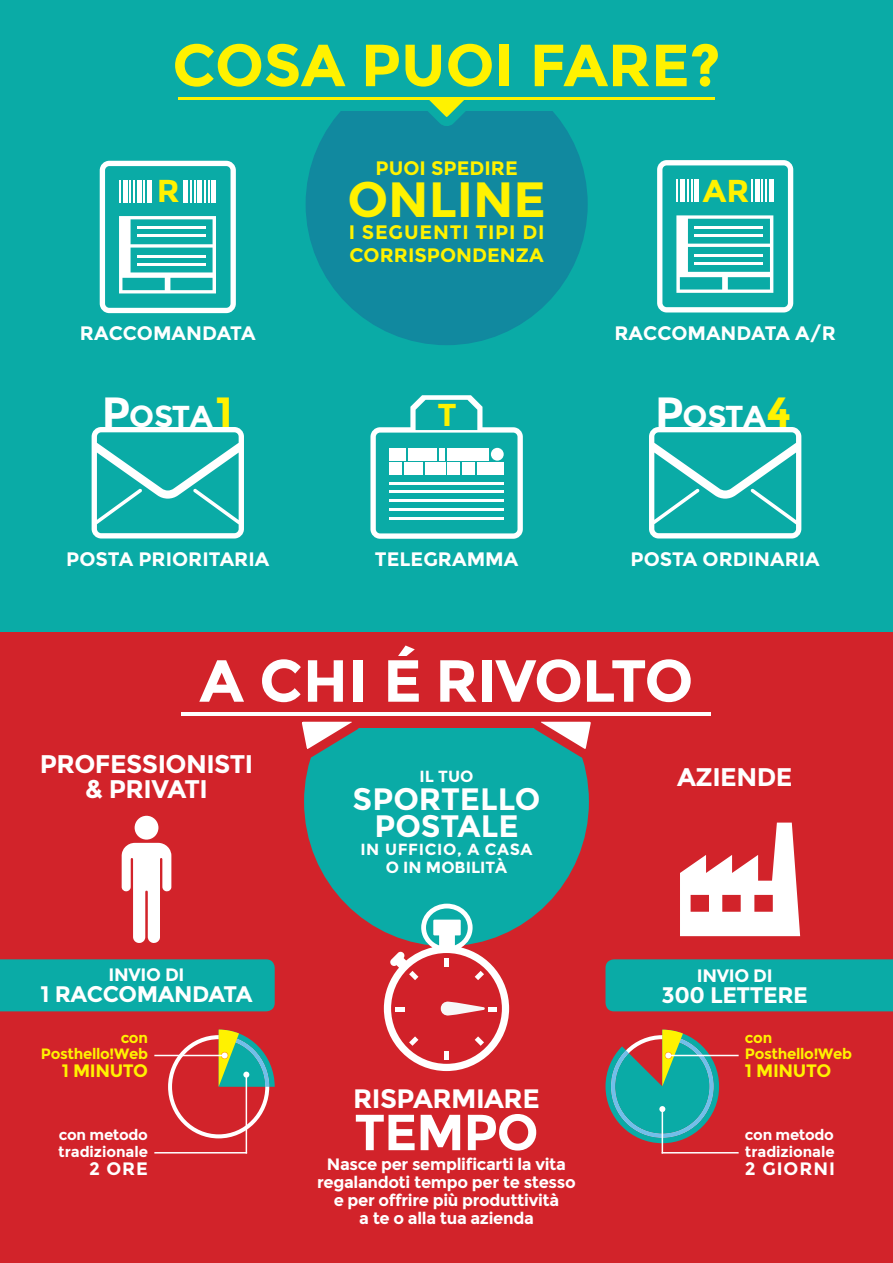
<style>
.page{position:relative;width:893px;height:1263px;background:#fff}
.page>*{position:absolute;margin:0;border:0;box-sizing:border-box;transform-origin:0 0}
.t1{font:700 59.25px "Montserrat";color:#fff200}
.t2{font:700 59.25px "Montserrat";letter-spacing:-.02em;color:#fff}
.t3{font:700 50.55px "Montserrat";letter-spacing:-.02em;color:#fff}
.t4{font:700 49.5px "Montserrat";color:#fff200}
.t5{font:700 31.65px "Montserrat";color:#fff200}
.t6{font:700 31.05px "Montserrat";color:#fff}
.t7{font:700 30.3px "Montserrat";color:#fff}
.t8{font:700 26.7px "Montserrat";letter-spacing:-.02em;color:#fff}
.t9{font:700 25.5px "Montserrat";letter-spacing:-.02em;color:#fff}
.t10{font:700 22.5px "Montserrat";letter-spacing:-.02em;color:#fff}
.t11{font:700 19.5px "Montserrat";color:#fff}
.t12{font:700 19.5px "Montserrat";color:#fff200}
.t13{font:700 19.5px "Montserrat";letter-spacing:.04em;color:#fff200}
.t14{font:700 18px "Montserrat";letter-spacing:-.02em;color:#fff}
.t15{font:700 18px "Montserrat";letter-spacing:-.02em;color:#fff200}
.t16{font:700 16.5px "Montserrat";letter-spacing:-.02em;color:#fff}
.t17{font:700 16.05px "Montserrat";color:#fff}
.t18{font:700 16.05px "Montserrat";letter-spacing:.04em;color:#fff}
.t19{font:700 15px "Montserrat";letter-spacing:-.005em;color:#fff}
.t20{font:700 15px "Montserrat";letter-spacing:-.02em;color:#fff200}
.s1{font-size:42.3px}
.s2{font-size:42.3px;color:#fff200}
</style>
<div class="page">
<div style="left:0;top:631px;width:893px;height:632px;background:#d2232a"></div>
<div style="left:0;top:0;width:893px;height:631px;background:#0aaba6"></div>
<div style="left:304px;top:657px;width:285px;height:289px;background:#0aaba6;border-radius:50%"></div>
<div style="left:306px;top:64px;width:281px;height:280px;background:#11899f;border-radius:50%"></div>
<div style="left:179px;top:41px;width:536px;height:69px;background:#0aaba6"></div>
<div style="left:178px;top:644px;width:537px;height:84px;background:#d2232a"></div>
<div style="left:649px;top:427px;width:152px;height:111px;background:#fff;border-radius:10px"></div>
<svg style="left:654px;top:432px;width:142px;height:101px;background:#29b5b1"></svg>
<div style="left:100px;top:161px;width:136px;height:152px;background:#fff;border-radius:10px"></div>
<div style="left:105px;top:166px;width:126px;height:142px;background:#0aaba6;border-radius:4px"></div>
<svg style="left:119px;top:216px;width:97px;height:77px"></svg>
<hr style="left:119px;top:180px;width:2px;height:22px;background:#fff">
<hr style="left:123px;top:180px;width:4px;height:22px;background:#fff">
<hr style="left:137px;top:180px;width:4px;height:22px;background:#fff">
<div style="left:147px;top:180px;width:5px;height:22px;background:#fff"></div>
<hr style="left:184px;top:180px;width:4px;height:22px;background:#fff">
<hr style="left:198px;top:180px;width:4px;height:22px;background:#fff">
<hr style="left:212px;top:180px;width:4px;height:22px;background:#fff">
<hr style="left:129px;top:180px;width:2px;height:22px;background:#fff">
<hr style="left:133px;top:180px;width:2px;height:22px;background:#fff">
<hr style="left:143px;top:180px;width:2px;height:22px;background:#fff">
<hr style="left:190px;top:180px;width:2px;height:22px;background:#fff">
<hr style="left:194px;top:180px;width:2px;height:22px;background:#fff">
<hr style="left:204px;top:180px;width:2px;height:22px;background:#fff">
<hr style="left:208px;top:180px;width:2px;height:22px;background:#fff">
<div style="left:657px;top:160px;width:136px;height:152px;background:#fff;border-radius:10px"></div>
<div style="left:662px;top:165px;width:126px;height:142px;background:#0aaba6;border-radius:4px"></div>
<svg style="left:676px;top:215px;width:97px;height:78px"></svg>
<hr style="left:676px;top:180px;width:2px;height:22px;background:#fff">
<hr style="left:681px;top:180px;width:4px;height:22px;background:#fff">
<hr style="left:695px;top:180px;width:4px;height:22px;background:#fff">
<hr style="left:755px;top:180px;width:4px;height:22px;background:#fff">
<hr style="left:769px;top:180px;width:4px;height:22px;background:#fff">
<hr style="left:686px;top:180px;width:2px;height:22px;background:#fff">
<hr style="left:691px;top:180px;width:2px;height:22px;background:#fff">
<hr style="left:751px;top:180px;width:2px;height:22px;background:#fff">
<hr style="left:761px;top:180px;width:2px;height:22px;background:#fff">
<hr style="left:765px;top:180px;width:2px;height:22px;background:#fff">
<div style="left:92px;top:427px;width:152px;height:111px;background:#fff;border-radius:10px"></div>
<svg style="left:97px;top:432px;width:142px;height:101px;background:#29b5b1"></svg>
<svg style="left:370px;top:395px;width:153px;height:144px"></svg>
<hr style="left:389px;top:482px;width:115px;height:2px;background:#fff">
<hr style="left:389px;top:491px;width:115px;height:2px;background:#fff">
<hr style="left:389px;top:500px;width:115px;height:2px;background:#fff">
<hr style="left:389px;top:508px;width:115px;height:2px;background:#fff">
<hr style="left:389px;top:517px;width:115px;height:2px;background:#fff">
<div style="left:389px;top:448px;width:17px;height:13px;background:#fff"></div>
<div style="left:389px;top:462px;width:13px;height:13px;background:#fff"></div>
<div style="left:447px;top:462px;width:13px;height:13px;background:#fff"></div>
<div style="left:462px;top:462px;width:13px;height:13px;background:#fff"></div>
<div style="left:477px;top:462px;width:27px;height:13px;background:#fff"></div>
<div style="left:404px;top:462px;width:19px;height:13px;background:#fff"></div>
<div style="left:425px;top:462px;width:20px;height:13px;background:#fff"></div>
<div style="left:439px;top:448px;width:6px;height:13px;background:#fff"></div>
<div style="left:408px;top:448px;width:29px;height:13px;background:#fff"></div>
<div style="left:447px;top:448px;width:42px;height:13px;background:#fff"></div>
<div style="left:491px;top:448px;width:13px;height:13px;background:#fff;border-radius:50%"></div>
<svg style="left:411px;top:100px;width:71px;height:26px"></svg>
<hr style="left:179px;top:97px;width:536px;height:3px;background:#fff200">
<svg style="left:302px;top:721px;width:57px;height:45px"></svg>
<svg style="left:534px;top:721px;width:57px;height:45px"></svg>
<hr style="left:182px;top:712px;width:529px;height:4px;background:#fff">
<svg style="left:122px;top:843px;width:49px;height:100px"></svg>
<div style="left:135px;top:816px;width:23px;height:23px;background:#fff;border-radius:50%"></div>
<svg style="left:680px;top:822px;width:120px;height:114px"></svg>
<svg style="left:384px;top:904px;width:125px;height:167px"></svg>
<hr style="left:246px;top:1074px;width:1px;height:79px;background:#fff">
<hr style="left:662px;top:1109px;width:1px;height:44px;background:#fff">
<hr style="left:154px;top:1152px;width:93px;height:1px;background:#fff">
<hr style="left:662px;top:1152px;width:77px;height:1px;background:#fff">
<hr style="left:154px;top:1055px;width:71px;height:1px;background:#fff">
<svg style="left:168px;top:1029px;width:107px;height:109px"></svg>
<hr style="left:668px;top:1055px;width:71px;height:1px;background:#fff">
<svg style="left:605px;top:1030px;width:114px;height:113px"></svg>
<div style="left:0;top:959px;width:275px;height:52px;background:#0aaba6"></div>
<div style="left:605px;top:959px;width:288px;height:52px;background:#0aaba6"></div>
<p class="t1" style="left:172px;top:30px;width:550px">COSA PUOI FARE?</p>
<p class="t12" style="left:376px;top:156px;width:144px">PUOI SPEDIRE</p>
<p class="t4" style="left:347px;top:170px;width:200px">ONLINE</p>
<p class="t13" style="left:349px;top:221px;width:197px">I SEGUENTI TIPI DI</p>
<p class="t12" style="left:350px;top:243px;width:196px">CORRISPONDENZA</p>
<h3 class="t5" style="left:157px;top:172px;width:25px">R</h3>
<h3 class="t5" style="left:703px;top:172px;width:48px">AR</h3>
<p class="t11" style="left:80px;top:322px;width:177px">RACCOMANDATA</p>
<p class="t11" style="left:614px;top:322px;width:223px">RACCOMANDATA A/R</p>
<h3 class="t7" style="left:102px;top:398px;width:133px"><span class="s1">P</span>OSTA<span class="s2">1</span></h3>
<h3 class="t5" style="left:437px;top:396px;width:21px">T</h3>
<h3 class="t7" style="left:655px;top:398px;width:138px"><span class="s1">P</span>OSTA<span class="s2">4</span></h3>
<p class="t11" style="left:66px;top:548px;width:204px">POSTA PRIORITARIA</p>
<p class="t11" style="left:630px;top:548px;width:191px">POSTA ORDINARIA</p>
<p class="t11" style="left:375px;top:548px;width:145px">TELEGRAMMA</p>
<p class="t2" style="left:200px;top:645px;width:495px">A CHI É RIVOLTO</p>
<p class="t9" style="left:40px;top:749px;width:215px">PROFESSIONISTI</p>
<p class="t9" style="left:85px;top:774px;width:124px">&amp; PRIVATI</p>
<p class="t14" style="left:109px;top:963px;width:77px">INVIO DI</p>
<p class="t10" style="left:41px;top:980px;width:213px">1 RACCOMANDATA</p>
<p class="t20" style="left:121px;top:1028px;width:29px">con</p>
<p class="t20" style="left:41px;top:1045px;width:109px">Posthello!Web</p>
<p class="t15" style="left:62px;top:1060px;width:88px">1 MINUTO</p>
<p class="t19" style="left:59px;top:1126px;width:91px">con metodo</p>
<p class="t19" style="left:58px;top:1142px;width:91px">tradizionale</p>
<p class="t14" style="left:89px;top:1157px;width:60px">2 ORE</p>
<p class="t17" style="left:420px;top:767px;width:55px">IL TUO</p>
<p class="t6" style="left:353px;top:780px;width:189px">SPORTELLO</p>
<p class="t6" style="left:374px;top:807px;width:146px">POSTALE</p>
<p class="t18" style="left:360px;top:839px;width:174px">IN UFFICIO, A CASA</p>
<p class="t17" style="left:386px;top:857px;width:123px">O IN MOBILITÀ</p>
<p class="t8" style="left:353px;top:1083px;width:188px">RISPARMIARE</p>
<p class="t3" style="left:354px;top:1102px;width:186px">TEMPO</p>
<p class="t16" style="left:327px;top:1154px;width:240px">Nasce per semplificarti la vita</p>
<p class="t16" style="left:317px;top:1172px;width:260px">regalandoti tempo per te stesso</p>
<p class="t16" style="left:334px;top:1190px;width:227px">e per offrire più produttività</p>
<p class="t16" style="left:359px;top:1208px;width:176px">a te o alla tua azienda</p>
<p class="t9" style="left:677px;top:761px;width:117px">AZIENDE</p>
<p class="t14" style="left:697px;top:964px;width:77px">INVIO DI</p>
<p class="t10" style="left:661px;top:981px;width:148px">300 LETTERE</p>
<p class="t20" style="left:745px;top:1028px;width:29px">con</p>
<p class="t20" style="left:745px;top:1045px;width:109px">Posthello!Web</p>
<p class="t15" style="left:745px;top:1060px;width:88px">1 MINUTO</p>
<p class="t19" style="left:745px;top:1126px;width:91px">con metodo</p>
<p class="t19" style="left:745px;top:1142px;width:91px">tradizionale</p>
<p class="t14" style="left:745px;top:1157px;width:91px">2 GIORNI</p>
</div>
